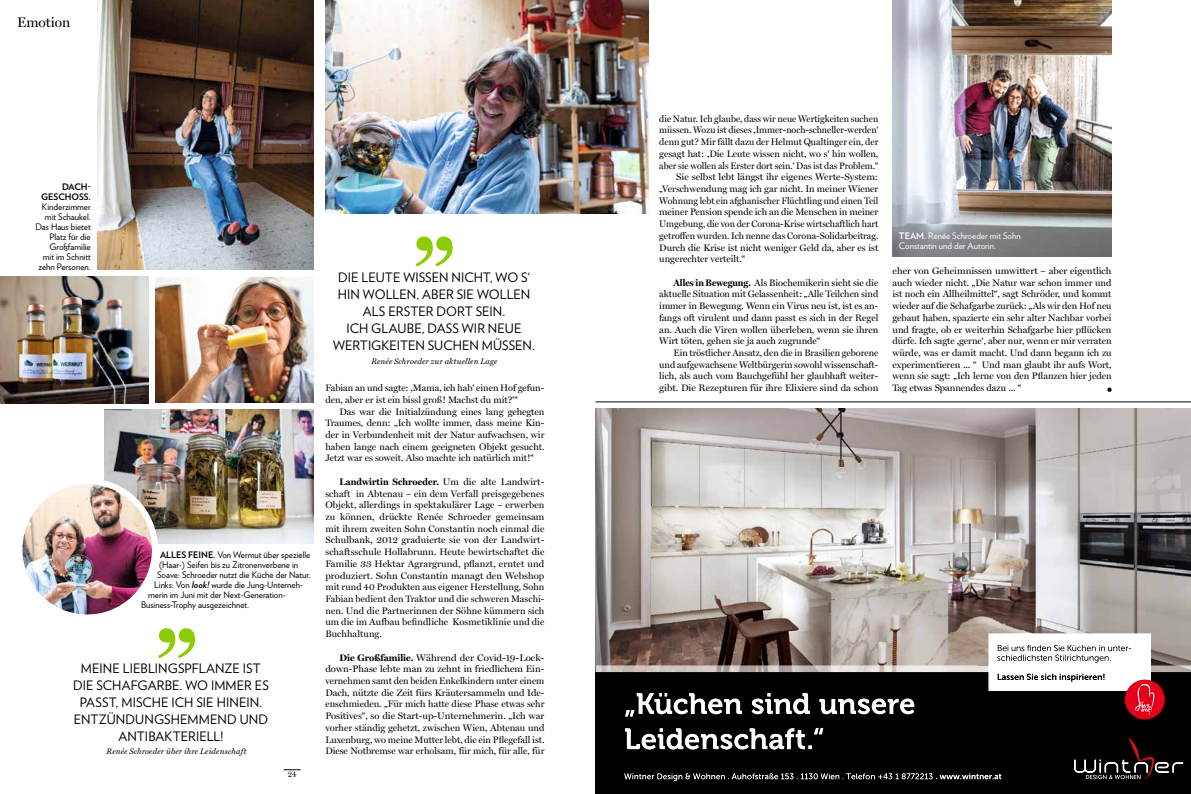
<style>
.page{position:relative;width:1191px;height:794px;background:#fff}
.page>*{position:absolute;margin:0;border:0;box-sizing:border-box;transform-origin:0 0}
.t1{font:14px "Miller Display";color:#000}
.t2{font:13px/17px "Verlag";letter-spacing:.005em;color:#000;text-align:center}
.t3{font:9.5px/11.7px "Miller Display";color:#000;text-align:justify}
.t4{font:9.5px/11.7px "Miller Display";color:#000;text-align:justify;scale:1.04 1}
.t5{font:9.5px/11.7px "Miller Display";color:#000;text-align:justify;scale:1.05 1}
.t6{font:9.5px "Miller Display";color:#000;scale:.96 1}
.t7{font:9.5px "Miller Display";color:#000;scale:.95 1}
.t8{font:9px/10px "Verlag";color:#000;text-align:right}
.t9{font:9px/10px "Verlag";color:#fff}
.t10{font:700 9px/10px "Verlag";color:#000;text-align:right}
.t11{font:9px "Miller Display";color:#000;scale:.85 1}
.t12{font:italic 8px "Miller Text";letter-spacing:.02em;color:#000}
.s1{font-weight:700}
.s2{font-weight:700;font-style:italic}
</style>
<div class="page">
<hr style="left:595px;top:401px;width:596px;height:1px;background:#000">
<img style="left:325px;top:0;width:323px;height:213px">
<img style="left:156px;top:278px;width:158px;height:124px">
<img style="left:892px;top:0;width:219px;height:257px">
<svg style="left:158px;top:628px;width:37px;height:30px"></svg>
<svg style="left:415px;top:236px;width:37px;height:30px"></svg>
<img style="left:105px;top:410px;width:209px;height:133px">
<svg style="left:1107px;top:387px;width:4px;height:5px"></svg>
<img style="left:97px;top:0;width:217px;height:270px">
<img style="left:23px;top:481px;width:132px;height:132px">
<div style="left:16px;top:478px;width:142px;height:142px;border:6px solid #fff;border-radius:50%"></div>
<img style="left:0;top:277px;width:148px;height:126px">
<svg style="left:283px;top:769px;width:17px;height:1px"></svg>
<img style="left:595px;top:408px;width:596px;height:264px">
<div style="left:595px;top:672px;width:596px;height:122px;background:#000"></div>
<svg style="left:624px;top:633px;width:559px;height:161px;background:#433d3c"></svg>
<h1 class="t1" style="left:17px;top:14px;width:55px">Emotion</h1>
<p class="t10" style="left:41px;top:181px;width:51px">DACH-<br>GESCHOSS.</p>
<p class="t8" style="left:36px;top:201px;width:57px">Kinderzimmer mit Schaukel.<br>Das Haus bietet<br>Platz für die<br>Großfamilie<br>mit im Schnitt zehn Personen.</p>
<p class="t8" style="left:160px;top:549px;width:152px"><span class="s1">ALLES FEINE.</span> Von Wermut über spezielle</p>
<p class="t8" style="left:159px;top:559px;width:140px">(Haar-) Seifen bis zu Zitronenverbene in</p>
<p class="t8" style="left:157px;top:569px;width:155px">Soave: Schroeder nutzt die Küche der Natur.</p>
<p class="t8" style="left:154px;top:579px;width:150px">Links: Von <span class="s2">look!</span> wurde die Jung-Unterneh-</p>
<p class="t8" style="left:148px;top:589px;width:139px">merin im Juni mit der Next-Generation-</p>
<p class="t8" style="left:141px;top:599px;width:110px">Business-Trophy ausgezeichnet.</p>
<h2 class="t2" style="left:73px;top:659px;width:197px">MEINE LIEBLINGSPFLANZE IST<br>DIE SCHAFGARBE. WO IMMER ES<br>PASST, MISCHE ICH SIE HINEIN.<br>ENTZÜNDUNGSHEMMEND UND<br>ANTIBAKTERIELL!</h2>
<p class="t12" style="left:107px;top:747px;width:141px">Renée Schroeder über ihre Leidenschaft</p>
<p class="t11" style="left:288px;top:769px;width:12px">24</p>
<h2 class="t2" style="left:333px;top:268px;width:203px">DIE LEUTE WISSEN NICHT, WO S‘<br>HIN WOLLEN, ABER SIE WOLLEN<br>ALS ERSTER DORT SEIN.<br>ICH GLAUBE, DASS WIR NEUE<br>WERTIGKEITEN SUCHEN MÜSSEN.</h2>
<p class="t12" style="left:371px;top:356px;width:128px">Renée Schroeder zur aktuellen Lage</p>
<p class="t3" style="left:325px;top:382px;width:220px">Fabian an und sagte: ,Mama, ich hab‘ einen Hof gefun&shy;den, aber er ist ein bissl groß! Machst du mit?‘“</p>
<p class="t3" style="left:325px;top:405px;width:220px;text-indent:14px">Das war die Initialzündung eines lang gehegten Traumes, denn: „Ich wollte immer, dass meine Kin&shy;der in Verbundenheit mit der Natur aufwachsen, wir haben lange nach einem geeigneten Objekt gesucht.<br>Jetzt war es soweit. Also machte ich natürlich mit!“</p>
<p class="t3" style="left:325px;top:475px;width:221px;text-indent:14px"><span class="s1">Landwirtin Schroeder.</span> Um die alte Landwirt&shy;schaft in Abtenau – ein dem Verfall preisgegebenes Objekt, allerdings in spektakulärer Lage – erwerben zu können, drückte Renée Schroeder gemeinsam mit ihrem zweiten Sohn Constantin noch einmal die Schulbank, 2012 graduierte sie von der Landwirt&shy;schaftsschule Hollabrunn. Heute bewirtschaftet die Familie 33 Hektar Agrargrund, pflanzt, erntet und produziert. Sohn Constantin managt den Webshop mit rund 40 Produkten aus eigener Herstellung, Sohn Fabian bedient den Traktor und die schweren Maschi&shy;nen. Und die Partnerinnen der Söhne kümmern sich um die im Aufbau befindliche Kosmetiklinie und die Buchhaltung.</p>
<p class="t5" style="left:325px;top:651px;width:210px;text-indent:14px"><span class="s1">Die Großfamilie.</span> Während der Covid-19-Lock&shy;down-Phase lebte man zu zehnt in friedlichem Ein&shy;vernehmen samt den beiden Enkelkindern unter einem Dach, nützte die Zeit fürs Kräutersammeln und Ide&shy;enschmieden. „Für mich hatte diese Phase etwas sehr Positives“, so die Start-up-Unternehmerin. „Ich war vorher ständig gehetzt, zwischen Wien, Abtenau und Luxenburg, wo meine Mutter lebt, die ein Pflegefall ist.<br>Diese Notbremse war erholsam, für mich, für alle, für</p>
<p class="t6" style="left:659px;top:113px;width:230px">die Natur. Ich glaube, dass wir neue Wertigkeiten suchen</p>
<p class="t6" style="left:659px;top:124px;width:230px">müssen. Wozu ist dieses ,Immer-noch-schneller-werden‘</p>
<p class="t3" style="left:659px;top:136px;width:221px">denn gut? Mir fällt dazu der Helmut Qualtinger ein, der</p>
<p class="t3" style="left:659px;top:148px;width:220px">gesagt hat: ,Die Leute wissen nicht, wo s‘ hin wollen,</p>
<p class="t6" style="left:659px;top:160px;width:230px">aber sie wollen als Erster dort sein.‘ Das ist das Problem.“</p>
<p class="t4" style="left:676px;top:171px;width:196px">Sie selbst lebt längst ihr eigenes Werte-System:</p>
<p class="t3" style="left:659px;top:183px;width:220px">„Verschwendung mag ich gar nicht. In meiner Wiener</p>
<p class="t7" style="left:659px;top:195px;width:232px">Wohnung lebt ein afghanischer Flüchtling und einen Teil</p>
<p class="t3" style="left:659px;top:206px;width:220px">meiner Pension spende ich an die Menschen in meiner</p>
<p class="t6" style="left:659px;top:218px;width:230px">Umgebung, die von der Corona-Krise wirtschaftlich hart</p>
<p class="t3" style="left:659px;top:230px;width:220px">getroffen wurden. Ich nenne das Corona-Solidarbeitrag.</p>
<p class="t3" style="left:659px;top:241px;width:220px">Durch die Krise ist nicht weniger Geld da, aber es ist</p>
<p class="t3" style="left:659px;top:253px;width:87px">ungerechter verteilt.“</p>
<p class="t3" style="left:659px;top:276px;width:221px;text-indent:14px"><span class="s1">Alles in Bewegung.</span> Als Biochemikerin sieht sie die aktuelle Situation mit Gelassenheit: „Alle Teilchen sind immer in Bewegung. Wenn ein Virus neu ist, ist es an&shy;fangs oft virulent und dann passt es sich in der Regel an. Auch die Viren wollen überleben, wenn sie ihren Wirt töten, gehen sie ja auch zugrunde“</p>
<p class="t3" style="left:659px;top:347px;width:220px;text-indent:14px">Ein tröstlicher Ansatz, den die in Brasilien geborene und aufgewachsene Weltbürgerin sowohl wissenschaft&shy;lich, als auch vom Bauchgefühl her glaubhaft weiter&shy;gibt. Die Rezepturen für ihre Elixiere sind da schon</p>
<p class="t9" style="left:899px;top:230px;width:123px"><span class="s1">TEAM.</span> Renée Schroeder mit Sohn<br>Constantin und der Autorin.</p>
<p class="t4" style="left:892px;top:265px;width:212px">eher von Geheimnissen umwittert – aber eigentlich auch wieder nicht. „Die Natur war schon immer und ist noch ein Allheilmittel“, sagt Schröder, und kommt wieder auf die Schafgarbe zurück: „Als wir den Hof neu gebaut haben, spazierte ein sehr alter Nachbar vorbei und fragte, ob er weiterhin Schafgarbe hier pflücken dürfe. Ich sagte ,gerne‘, aber nur, wenn er mir verraten würde, was er damit macht. Und dann begann ich zu experimentieren ... “ Und man glaubt ihr aufs Wort, wenn sie sagt: „Ich lerne von den Pflanzen hier jeden Tag etwas Spannendes dazu ... “</p>
</div>
